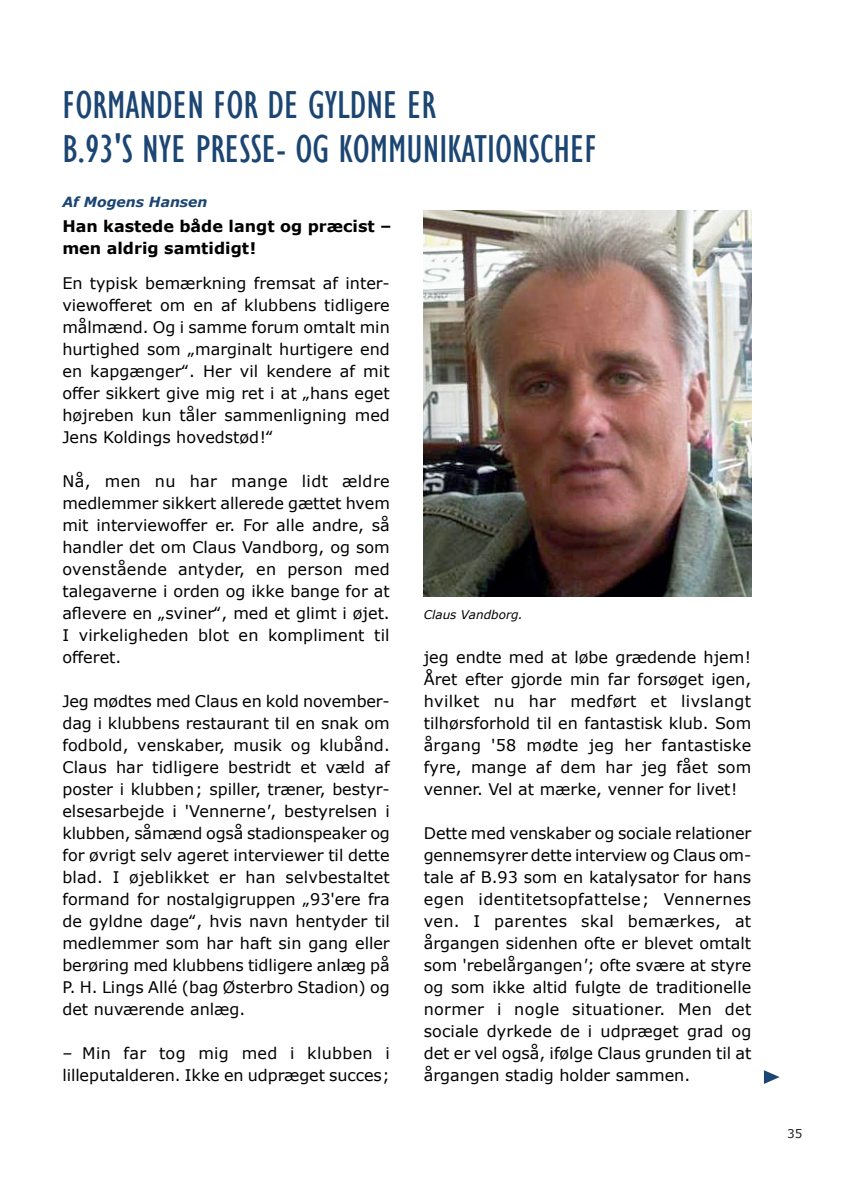
<style>
.page{position:relative;width:842px;height:1191px;background:#fff}
.page>*{position:absolute;margin:0;border:0;box-sizing:border-box;transform-origin:0 0}
.t1{font:condensed 40px/44px "Gill Sans";color:#1b4572}
.t2{font:16px/22px "Verdana";color:#000;text-align:justify}
.t3{font:700 16px/22px "Verdana";color:#000}
.t4{font:italic 700 14px "Verdana";color:#1b4572}
.t5{font:italic 12px "Verdana";color:#000}
.t6{font:12px "Verdana";color:#231f20}
.s1{font-style:italic}
</style>
<div class="page">
<svg style="left:764px;top:1070px;width:16px;height:14px"></svg>
<img style="left:424px;top:211px;width:327px;height:386px">
<h1 class="t1" style="left:62px;top:83px;width:537px">FORMANDEN FOR DE GYLDNE ER<br>B.93'S NYE PRESSE- OG KOMMUNIKATIONSCHEF</h1>
<p class="t4" style="left:62px;top:192px;width:147px">Af Mogens Hansen</p>
<p class="t3" style="left:62px;top:215px;width:331px">Han kastede både langt og præcist – men aldrig samtidigt!</p>
<p class="t2" style="left:62px;top:272px;width:329px">En typisk bemærkning fremsat af inter&shy;viewofferet om en af klubbens tidligere målmænd. Og i samme forum omtalt min hurtighed som „marginalt hurtigere end en kapgænger‟. Her vil kendere af mit offer sikkert give mig ret i at „hans eget højreben kun tåler sammenligning med Jens Koldings hovedstød!‟</p>
<p class="t2" style="left:62px;top:470px;width:329px">Nå, men nu har mange lidt ældre medlemmer sikkert allerede gættet hvem mit interviewoffer er. For alle andre, så handler det om Claus Vandborg, og som ovenstående antyder, en person med talegaverne i orden og ikke bange for at aflevere en „sviner‟, med et glimt i øjet.<br>I virkeligheden blot en kompliment til offeret.</p>
<p class="t2" style="left:62px;top:690px;width:329px">Jeg mødtes med Claus en kold november&shy;dag i klubbens restaurant til en snak om fodbold, venskaber, musik og klubånd.<br>Claus har tidligere bestridt et væld af poster i klubben ; spiller, træner, bestyr&shy;elsesarbejde i 'Vennerne<span class="s1">'</span>, bestyrelsen i klubben, såmænd også stadionspeaker og for øvrigt selv ageret interviewer til dette blad. I øjeblikket er han selvbestaltet formand for nostalgigruppen „93'ere fra de gyldne dage‟, hvis navn hentyder til medlemmer som har haft sin gang eller berøring med klubbens tidligere anlæg på P. H. Lings Allé (bag Østerbro Stadion) og det nuværende anlæg.</p>
<p class="t2" style="left:62px;top:1042px;width:329px">– Min far tog mig med i klubben i lilleputalderen. Ikke en udpræget succes;</p>
<p class="t5" style="left:424px;top:606px;width:101px">Claus Vandborg.</p>
<p class="t2" style="left:424px;top:646px;width:329px">jeg endte med at løbe grædende hjem!<br>Året efter gjorde min far forsøget igen, hvilket nu har medført et livslangt tilhørsforhold til en fantastisk klub. Som årgang '58 mødte jeg her fantastiske fyre, mange af dem har jeg fået som venner. Vel at mærke, venner for livet!</p>
<p class="t2" style="left:424px;top:822px;width:329px">Dette med venskaber og sociale relationer gennemsyrer dette interview og Claus om&shy;tale af B.93 som en katalysator for hans egen identitetsopfattelse; Vennernes ven. I parentes skal bemærkes, at årgangen sidenhen ofte er blevet omtalt som 'rebelårgangen<span class="s1">'</span>; ofte svære at styre og som ikke altid fulgte de traditionelle normer i nogle situationer. Men det sociale dyrkede de i udpræget grad og det er vel også, ifølge Claus grunden til at årgangen stadig holder sammen.</p>
<p class="t6" style="left:787px;top:1125px;width:17px">35</p>
</div>
